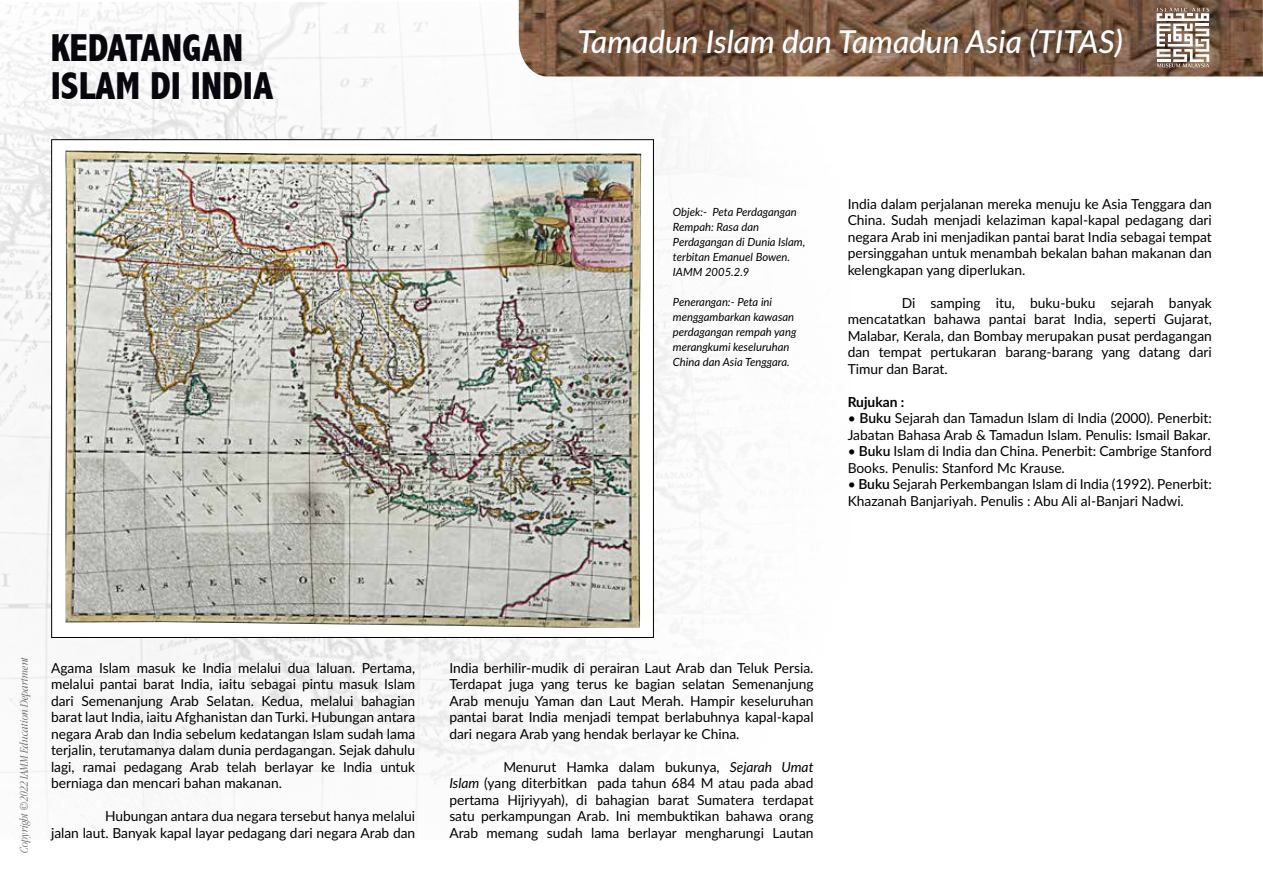
<style>
.page{position:relative;width:1263px;height:893px;background:#fff}
.page>*{position:absolute;margin:0;border:0;box-sizing:border-box;transform-origin:0 0}
.t1{font:800 condensed 39px/37.5px "Abadi";color:#07070d}
.t2{font:italic 500 31.5px "Lato";color:#fff}
.t3{font:13.8px/16.5px "Lato";color:#000;text-align:justify}
.t4{font:700 13.8px "Lato";color:#000}
.t5{font:italic 12px "Garamond Narrow";color:#636466}
.t6{font:italic 11.25px/15px "Lato";color:#000}
.s1{font-weight:600}
.s2{font-style:italic}
</style>
<div class="page">
<img style="left:0;top:2px;width:850px;height:838px">
<div style="left:52px;top:140px;width:601px;height:497px;background:#fff"></div>
<img style="left:65px;top:151px;width:577px;height:477px">
<img style="left:519px;top:0;width:744px;height:76px">
<svg style="left:1157px;top:8px;width:52px;height:59px"></svg>
<h1 class="t1" style="left:51px;top:30px;width:224px">KEDATANGAN<br>ISLAM DI INDIA</h1>
<h2 class="t2" style="left:577px;top:19px;width:547px">Tamadun Islam dan Tamadun Asia (TITAS)</h2>
<p class="t6" style="left:673px;top:204px;width:134px">Objek:- Peta Perdagangan<br>Rempah: Rasa dan<br>Perdagangan di Dunia Islam, terbitan Emanuel Bowen.<br>IAMM 2005.2.9</p>
<p class="t6" style="left:673px;top:294px;width:125px">Penerangan:- Peta ini menggambarkan kawasan perdagangan rempah yang merangkumi keseluruhan<br>China dan Asia Tenggara.</p>
<p class="t3" style="left:848px;top:195px;width:366px">India dalam perjalanan mereka menuju ke Asia Tenggara dan China. Sudah menjadi kelaziman kapal-kapal pedagang dari negara Arab ini menjadikan pantai barat India sebagai tempat persinggahan untuk menambah bekalan bahan makanan dan kelengkapan yang diperlukan.</p>
<p class="t3" style="left:848px;top:294px;width:366px;text-indent:54px">Di samping itu, buku-buku sejarah banyak mencatatkan bahawa pantai barat India, seperti Gujarat, Malabar, Kerala, dan Bombay merupakan pusat perdagangan dan tempat pertukaran barang-barang yang datang dari Timur dan Barat.</p>
<p class="t4" style="left:848px;top:392px;width:58px">Rujukan :</p>
<p class="t3" style="left:848px;top:410px;width:366px">• <span class="s1">Buku</span> Sejarah dan Tamadun Islam di India (2000). Penerbit:<br>Jabatan Bahasa Arab &amp; Tamadun Islam. Penulis: Ismail Bakar.</p>
<p class="t3" style="left:848px;top:443px;width:366px">• <span class="s1">Buku</span> Islam di India dan China. Penerbit: Cambrige Stanford<br>Books. Penulis: Stanford Mc Krause.</p>
<p class="t3" style="left:848px;top:476px;width:366px">• <span class="s1">Buku</span> Sejarah Perkembangan Islam di India (1992). Penerbit:<br>Khazanah Banjariyah. Penulis : Abu Ali al-Banjari Nadwi.</p>
<p class="t5" style="left:18px;top:853px;width:198px;rotate:-90deg">Copyright ©2022 IAMM Education Department</p>
<p class="t3" style="left:51px;top:659px;width:366px">Agama Islam masuk ke India melalui dua laluan. Pertama, melalui pantai barat India, iaitu sebagai pintu masuk Islam dari Semenanjung Arab Selatan. Kedua, melalui bahagian barat laut India, iaitu Afghanistan dan Turki. Hubungan antara negara Arab dan India sebelum kedatangan Islam sudah lama terjalin, terutamanya dalam dunia perdagangan. Sejak dahulu lagi, ramai pedagang Arab telah berlayar ke India untuk berniaga dan mencari bahan makanan.</p>
<p class="t3" style="left:51px;top:807px;width:366px;text-align:right">Hubungan antara dua negara tersebut hanya melalui<br>jalan laut. Banyak kapal layar pedagang dari negara Arab dan</p>
<p class="t3" style="left:449px;top:659px;width:366px">India berhilir-mudik di perairan Laut Arab dan Teluk Persia.<br>Terdapat juga yang terus ke bagian selatan Semenanjung Arab menuju Yaman dan Laut Merah. Hampir keseluruhan pantai barat India menjadi tempat berlabuhnya kapal-kapal dari negara Arab yang hendak berlayar ke China.</p>
<p class="t3" style="left:449px;top:758px;width:366px;text-indent:54px">Menurut Hamka dalam bukunya, <span class="s2">Sejarah Umat Islam</span> (yang diterbitkan pada tahun 684 M atau pada abad pertama Hijriyyah), di bahagian barat Sumatera terdapat satu perkampungan Arab. Ini membuktikan bahawa orang Arab memang sudah lama berlayar mengharungi Lautan</p>
</div>
